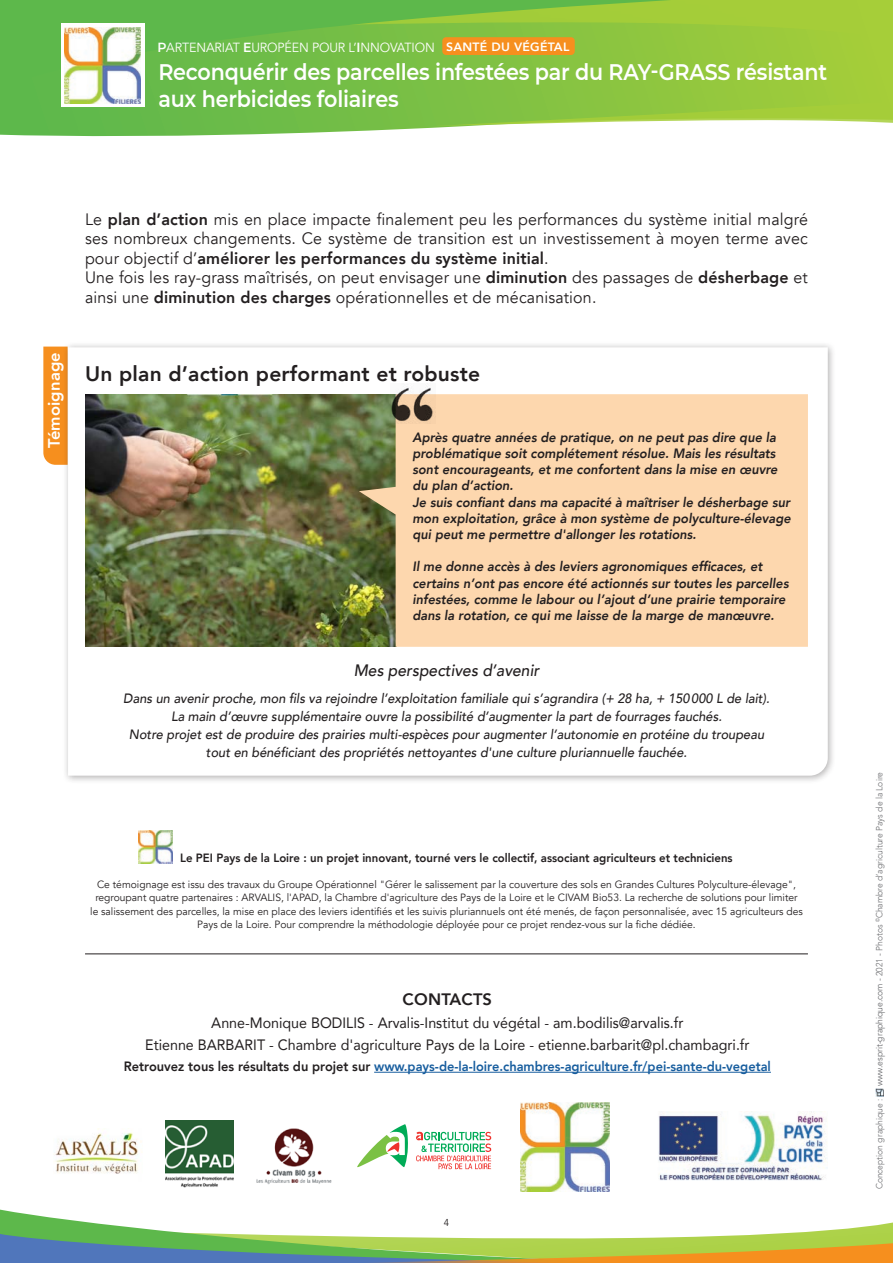
<style>
.page{position:relative;width:893px;height:1263px;background:#fff}
.page>*{position:absolute;margin:0;border:0;box-sizing:border-box;transform-origin:0 0}
.t1{font:600 22.5px/27px "Montserrat";letter-spacing:-.01em;color:#fff;scale:.92 1}
.t2{font:800 21px "Avenir";letter-spacing:.01em;color:#231f20}
.t3{font:16.5px/19.5px "Avenir";letter-spacing:.01em;color:#231f20}
.t4{font:italic 500 16.5px "Avenir";color:#231f20;scale:.95 1}
.t5{font:800 16.5px "Avenir";letter-spacing:.01em;color:#fff}
.t6{font:800 16.5px "Avenir";letter-spacing:.01em;color:#231f20}
.t7{font:15px/22.5px "Avenir";color:#231f20;text-align:center;scale:.95 1}
.t8{font:italic 800 13.5px/16.2px "Avenir";color:#231f20;scale:.95 1}
.t9{font:italic 500 13.5px/18px "Avenir";color:#231f20;text-align:center;scale:.95 1}
.t10{font:800 13.5px "Avenir";color:#175d9e;scale:.95 1}
.t11{font:13.2px "Avenir";letter-spacing:-.01em;color:#fff;scale:.95 1}
.t12{font:800 12px "Avenir";color:#231f20;scale:.95 1}
.t13{font:10.5px/13.5px "Avenir";color:#231f20;text-align:center}
.t14{font:10.05px "Avenir";color:#231f20;scale:.95 1}
.t15{font:300 9px "Avenir";color:#6c6d70;scale:.95 1}
.s1{font-family:"Montserrat";font-weight:600}
.s2{font-weight:800;font-size:12px}
.s3{font-weight:800}
.s4{color:#231f20}
.s5{font-weight:400}
</style>
<div class="page">
<svg style="left:0;top:1209px;width:54px;height:9px"></svg>
<svg style="left:0;top:97px;width:893px;height:40px"></svg>
<svg style="left:431px;top:99px;width:462px;height:31px"></svg>
<svg style="left:0;top:0;width:893px;height:97px;background:#7fc143"></svg>
<div style="left:442px;top:37px;width:133px;height:18px;background:#f68f1e;border-radius:4px"></div>
<svg style="left:0;top:1218px;width:893px;height:45px"></svg>
<div style="left:61px;top:23px;width:84px;height:83px;background:#fff"></div>
<img style="left:65px;top:27px;width:76px;height:76px">
<svg style="left:43px;top:347px;width:19px;height:118px;background:#f69225"></svg>
<div style="left:62px;top:341px;width:774px;height:443px;background:#231f20;opacity:.35"></div>
<svg style="left:68px;top:347px;width:760px;height:429px"></svg>
<img style="left:55px;top:1129px;width:87px;height:45px">
<img style="left:166px;top:1121px;width:68px;height:67px">
<img style="left:256px;top:1128px;width:76px;height:57px">
<hr style="left:374px;top:1072px;width:397px;height:1px;background:#175d9e">
<svg style="left:876px;top:1088px;width:8px;height:8px"></svg>
<hr style="left:85px;top:953px;width:723px;height:1px;background:#231f20">
<img style="left:139px;top:830px;width:33px;height:34px">
<img style="left:85px;top:394px;width:274px;height:253px">
<svg style="left:359px;top:394px;width:449px;height:253px;background:#f0cea4"></svg>
<img style="left:390px;top:384px;width:45px;height:40px">
<img style="left:520px;top:1102px;width:89px;height:89px">
<svg style="left:357px;top:1124px;width:51px;height:43px"></svg>
<svg style="left:416px;top:1131px;width:75px;height:38px"></svg>
<img style="left:658px;top:1111px;width:170px;height:70px">
<p class="t11" style="left:157px;top:39px;width:435px"><span class="s1">P</span>ARTENARIAT <span class="s1">E</span>UROPÉEN POUR L’<span class="s1">I</span>NNOVATION <span class="s2">SANTÉ DU VÉGÉTAL</span></p>
<h1 class="t1" style="left:158px;top:58px;width:728px">Reconquérir des parcelles infestées par du RAY-GRASS résistant aux herbicides foliaires</h1>
<p class="t5" style="left:41px;top:448px;width:97px;rotate:-90deg">Témoignage</p>
<p class="t3" style="left:85px;top:210px;width:724px">Le <span class="s3">plan d’action</span> mis en place impacte finalement peu les performances du système initial malgré ses nombreux changements. Ce système de transition est un investissement à moyen terme avec pour objectif d’<span class="s3">améliorer les performances du système initial</span>.<br>Une fois les ray-grass maîtrisés, on peut envisager une <span class="s3">diminution</span> des passages de <span class="s3">désherbage</span> et ainsi une <span class="s3">diminution des charges</span> opérationnelles et de mécanisation.</p>
<h2 class="t2" style="left:85px;top:357px;width:397px">Un plan d’action performant et robuste</h2>
<p class="t8" style="left:412px;top:429px;width:400px">Après quatre années de pratique, on ne peut pas dire que la problématique soit complétement résolue. Mais les résultats sont encourageants, et me confortent dans la mise en œuvre du plan d’action.<br>Je suis confiant dans ma capacité à maîtriser le désherbage sur mon exploitation, grâce à mon système de polyculture-élevage qui peut me permettre d'allonger les rotations.</p>
<p class="t8" style="left:412px;top:559px;width:397px">Il me donne accès à des leviers agronomiques efficaces, et certains n’ont pas encore été actionnés sur toutes les parcelles infestées, comme le labour ou l’ajout d’une prairie temporaire dans la rotation, ce qui me laisse de la marge de manœuvre.</p>
<p class="t4" style="left:354px;top:661px;width:197px">Mes perspectives d’avenir</p>
<p class="t9" style="left:123px;top:690px;width:682px">Dans un avenir proche, mon fils va rejoindre l’exploitation familiale qui s’agrandira (+ 28 ha, + 150000 L de lait).<br>La main d’œuvre supplémentaire ouvre la possibilité d’augmenter la part de fourrages fauchés.<br>Notre projet est de produire des prairies multi-espèces pour augmenter l’autonomie en protéine du troupeau tout en bénéficiant des propriétés nettoyantes d'une culture pluriannuelle fauchée.</p>
<p class="t12" style="left:180px;top:848px;width:583px">Le PEI Pays de la Loire : un projet innovant, tourné vers le collectif, associant agriculteurs et techniciens</p>
<p class="t13" style="left:90px;top:878px;width:714px">Ce témoignage est issu des travaux du Groupe Opérationnel "Gérer le salissement par la couverture des sols en Grandes Cultures Polyculture-élevage", regroupant quatre partenaires : ARVALIS, l'APAD, la Chambre d'agriculture des Pays de la Loire et le CIVAM Bio53. La recherche de solutions pour limiter le salissement des parcelles, la mise en place des leviers identifiés et les suivis pluriannuels ont été menés, de façon personnalisée, avec 15 agriculteurs des Pays de la Loire. Pour comprendre la méthodologie déployée pour ce projet rendez-vous sur la fiche dédiée.</p>
<p class="t6" style="left:403px;top:987px;width:91px">CONTACTS</p>
<p class="t7" style="left:145px;top:1011px;width:637px">Anne-Monique BODILIS - Arvalis-Institut du végétal - am.bodilis@arvalis.fr<br>Etienne BARBARIT - Chambre d'agriculture Pays de la Loire - etienne.barbarit@pl.chambagri.fr</p>
<p class="t10" style="left:124px;top:1056px;width:683px"><span class="s4">Retrouvez tous les résultats du projet sur</span> www.pays-de-la-loire.chambres-agriculture.fr/pei-sante-du-vegetal</p>
<p class="t14" style="left:444px;top:1217px;width:7px">4</p>
<p class="t15" style="left:874px;top:1086px;width:332px;rotate:-90deg"><span class="s5">www.esprit-graphique.com</span> - 2021 - Photos <sup>©</sup>Chambre d’agriculture Pays de la Loire</p>
<p class="t15" style="left:874px;top:1189px;width:97px;rotate:-90deg">Conception graphique :</p>
</div>
